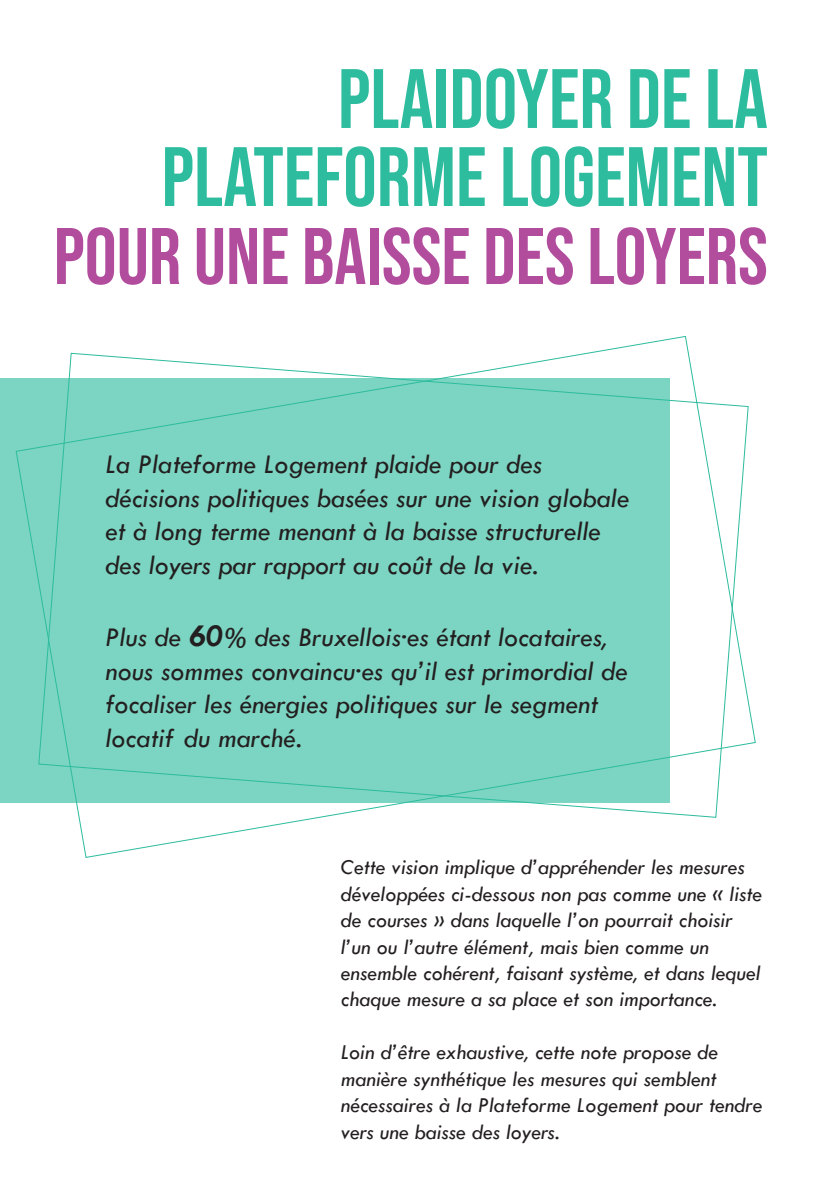
<style>
.page{position:relative;width:840px;height:1191px;background:#fff}
.page>*{position:absolute;margin:0;border:0;box-sizing:border-box;transform-origin:0 0}
.t1{font:84px "Bebas Neue";color:#2dbc9e}
.t2{font:80px "Bebas Neue";color:#b24c9d}
.t3{font:italic 28px/33.6px "Tw Cen";color:#231f20}
.t4{font:italic 22px/26.4px "Tw Cen";color:#231f20}
.s1{font-weight:700;font-size:32px}
.s2{font-weight:700;font-size:26px}
</style>
<div class="page">
<div style="left:0;top:378px;width:669px;height:425px;background:#7cd5c2"></div>
<svg style="left:38px;top:352px;width:710px;height:466px"></svg>
<p class="t1" style="left:338px;top:51px;width:431px">PLAIDOYER DE LA</p>
<p class="t1" style="left:161px;top:129px;width:607px">PLATEFORME LOGEMENT</p>
<p class="t2" style="left:54px;top:211px;width:715px">POUR UNE BAISSE DES LOYERS</p>
<p class="t3" style="left:105px;top:447px;width:525px">La Plateforme Logement plaide pour des décisions politiques basées sur une vision globale et à long terme menant à la baisse structurelle des loyers par rapport au coût de la vie.</p>
<p class="t3" style="left:105px;top:620px;width:523px">Plus de <span class="s1">60</span><span class="s2">%</span> des Bruxellois·es étant locataires, nous sommes convaincu·es qu’il est primordial de focaliser les énergies politiques sur le segment locatif du marché.</p>
<p class="t4" style="left:340px;top:854px;width:422px">Cette vision implique d’appréhender les mesures développées ci-dessous non pas comme une « liste de courses » dans laquelle l’on pourrait choisir l’un ou l’autre élément, mais bien comme un ensemble cohérent, faisant système, et dans lequel chaque mesure a sa place et son importance.</p>
<p class="t4" style="left:340px;top:1038px;width:423px">Loin d’être exhaustive, cette note propose de manière synthétique les mesures qui semblent nécessaires à la Plateforme Logement pour tendre vers une baisse des loyers.</p>
</div>
